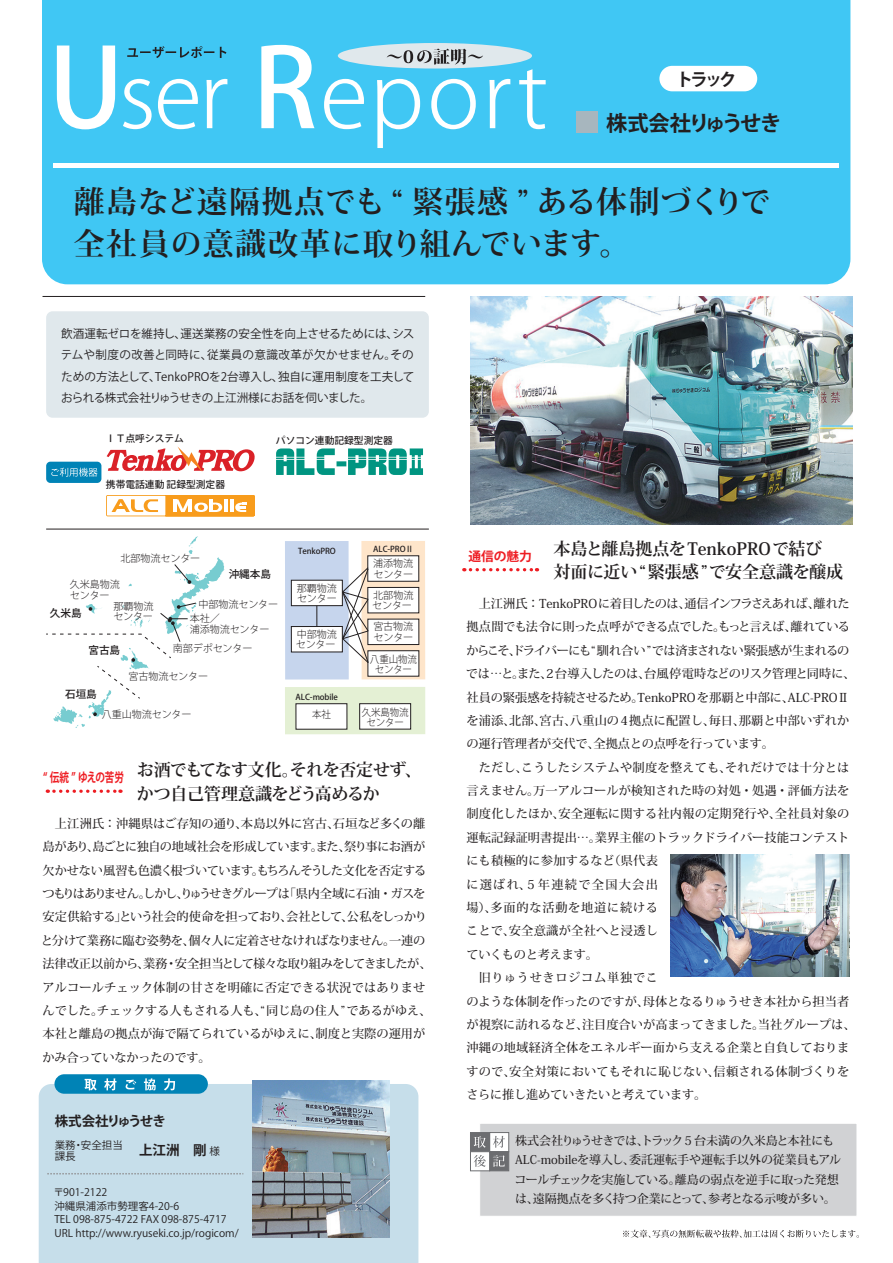
<style>
.page{position:relative;width:893px;height:1263px;background:#fff}
.page>*{position:absolute;margin:0;border:0;box-sizing:border-box;transform-origin:0 0}
.t1{font:700 30.9px/41.4px "Koz Min Pro";letter-spacing:.025em;color:#231f20}
.t2{font:700 21.3px "Koz Go Pro";letter-spacing:-.095em;color:#231f20}
.t3{font:700 17.55px "Koz Go Pro";color:#231f20}
.t4{font:700 16.95px/23.4px "Koz Min Pro";letter-spacing:-.01em;color:#231f20}
.t5{font:700 16.95px/23.4px "Koz Min Pro";letter-spacing:-.03em;color:#231f20}
.t6{font:700 13.5px/29.4px "Koz Go Pro";letter-spacing:-.03em;color:#231f20}
.t7{font:700 12.75px "Koz Go Pro";letter-spacing:-.01em;color:#ee1d23;scale:.75 1}
.t8{font:700 12.75px "Koz Go Pro";letter-spacing:-.01em;color:#ee1d23}
.t9{font:500 12.15px/23.4px "Koz Min Pro";letter-spacing:-.005em;color:#231f20}
.t10{font:500 12px/19.5px "Koz Min Pro";letter-spacing:-.01em;color:#231f20}
.t11{font:11.7px/21.3px "Koz Go Pro";letter-spacing:-.015em;color:#231f20;text-align:justify}
.t12{font:500 10.65px "Koz Go Pro";letter-spacing:-.015em;color:#231f20}
.t13{font:10.5px/13.5px "Koz Go Pro";color:#231f20}
.t14{font:300 10.05px/10.6px "Koz Go Pro";letter-spacing:-.015em;color:#231f20}
.t15{font:300 10.05px/10.6px "Koz Go Pro";letter-spacing:-.015em;color:#231f20;text-align:center;scale:.94 1}
.t16{font:500 9.75px "Koz Go Pro";color:#231f20}
.t17{font:500 8.1px "Koz Go Pro";letter-spacing:-.01em;color:#231f20}
.s1{font-weight:400;font-size:10.5px}
</style>
<div class="page">
<div style="left:42px;top:0;width:808px;height:284px;background:#40c7f4"></div>
<svg style="left:57px;top:46px;width:58px;height:83px"></svg>
<svg style="left:123px;top:79px;width:29px;height:50px"></svg>
<svg style="left:158px;top:79px;width:40px;height:50px"></svg>
<svg style="left:207px;top:79px;width:20px;height:49px"></svg>
<svg style="left:261px;top:45px;width:54px;height:83px"></svg>
<svg style="left:324px;top:79px;width:40px;height:50px"></svg>
<svg style="left:377px;top:79px;width:43px;height:69px"></svg>
<svg style="left:431px;top:79px;width:45px;height:50px"></svg>
<svg style="left:489px;top:79px;width:21px;height:49px"></svg>
<svg style="left:519px;top:69px;width:27px;height:60px"></svg>
<div style="left:338px;top:43px;width:194px;height:26px;background:#e0e8ec;border-radius:50%"></div>
<svg style="left:127px;top:46px;width:87px;height:12px"></svg>
<svg style="left:220px;top:47px;width:6px;height:11px"></svg>
<svg style="left:387px;top:48px;width:96px;height:17px"></svg>
<div style="left:46px;top:311px;width:383px;height:107px;background:#e0e8ec;border-radius:6px"></div>
<div style="left:46px;top:462px;width:55px;height:21px;background:#0083b6;border-radius:4px"></div>
<svg style="left:51px;top:468px;width:47px;height:9px"></svg>
<hr style="left:46px;top:529px;width:383px;height:1px;background:#231f20">
<hr style="left:43px;top:296px;width:382px;height:1px;background:#231f20">
<div style="left:576px;top:112px;width:21px;height:21px;background:#a7b6be"></div>
<hr style="left:54px;top:163px;width:785px;height:4px;background:#fff">
<div style="left:39px;top:1084px;width:379px;height:179px;background:#c6deea"></div>
<div style="left:54px;top:1074px;width:154px;height:20px;background:#0083b6;border-radius:10px"></div>
<svg style="left:85px;top:1079px;width:12px;height:11px"></svg>
<svg style="left:104px;top:1078px;width:12px;height:12px"></svg>
<svg style="left:126px;top:1079px;width:10px;height:10px"></svg>
<svg style="left:144px;top:1078px;width:12px;height:12px"></svg>
<svg style="left:164px;top:1078px;width:11px;height:12px"></svg>
<svg style="left:47px;top:1173px;width:196px;height:1px"></svg>
<div style="left:659px;top:66px;width:98px;height:25px;background:#fff;border-radius:13px"></div>
<svg style="left:54px;top:789px;width:67px;height:4px"></svg>
<svg style="left:464px;top:568px;width:73px;height:3px"></svg>
<div style="left:479px;top:1123px;width:378px;height:94px;background:#d1d2d4;border:1px solid #fff"></div>
<div style="left:489px;top:1132px;width:20px;height:20px;background:#fff;border:1px solid #6c6d70"></div>
<svg style="left:493px;top:1136px;width:12px;height:12px"></svg>
<div style="left:470px;top:1132px;width:20px;height:20px;background:#6c6d70"></div>
<svg style="left:474px;top:1136px;width:12px;height:12px"></svg>
<div style="left:489px;top:1151px;width:20px;height:20px;background:#6c6d70"></div>
<svg style="left:493px;top:1155px;width:12px;height:12px"></svg>
<div style="left:470px;top:1151px;width:20px;height:20px;background:#fff;border:1px solid #6c6d70"></div>
<svg style="left:474px;top:1155px;width:12px;height:12px"></svg>
<div style="left:285px;top:541px;width:64px;height:138px;background:#c6d5ed"></div>
<svg style="left:46px;top:536px;width:179px;height:192px"></svg>
<div style="left:285px;top:687px;width:140px;height:47px;background:#e4f0d4"></div>
<div style="left:361px;top:541px;width:64px;height:138px;background:#fee5ca"></div>
<div style="left:368px;top:556px;width:51px;height:25px;background:#fff"></div>
<div style="left:367px;top:555px;width:52px;height:27px;border:1px solid #231f20"></div>
<div style="left:368px;top:587px;width:51px;height:26px;background:#fff"></div>
<div style="left:367px;top:587px;width:52px;height:26px;border:1px solid #231f20"></div>
<div style="left:368px;top:619px;width:51px;height:26px;background:#fff"></div>
<div style="left:367px;top:619px;width:52px;height:26px;border:1px solid #231f20"></div>
<div style="left:368px;top:651px;width:51px;height:25px;background:#fff"></div>
<div style="left:367px;top:650px;width:52px;height:27px;border:1px solid #231f20"></div>
<div style="left:360px;top:704px;width:51px;height:25px;background:#fff"></div>
<div style="left:359px;top:703px;width:52px;height:27px;border:1px solid #231f20"></div>
<div style="left:296px;top:704px;width:51px;height:25px;background:#fff"></div>
<div style="left:295px;top:703px;width:52px;height:27px;border:1px solid #231f20"></div>
<div style="left:291px;top:580px;width:51px;height:26px;background:#fff"></div>
<div style="left:291px;top:580px;width:52px;height:26px;border:1px solid #231f20"></div>
<div style="left:291px;top:626px;width:51px;height:26px;background:#fff"></div>
<div style="left:291px;top:626px;width:52px;height:26px;border:1px solid #231f20"></div>
<svg style="left:341px;top:566px;width:28px;height:98px"></svg>
<svg style="left:316px;top:606px;width:1px;height:20px"></svg>
<svg style="left:623px;top:1230px;width:236px;height:8px"></svg>
<svg style="left:107px;top:446px;width:148px;height:26px"></svg>
<svg style="left:276px;top:448px;width:147px;height:27px"></svg>
<svg style="left:106px;top:495px;width:149px;height:21px"></svg>
<img style="left:252px;top:1080px;width:138px;height:157px">
<img style="left:670px;top:854px;width:179px;height:122px">
<img style="left:470px;top:296px;width:383px;height:228px">
<h3 class="t3" style="left:676px;top:68px;width:62px">トラック</h3>
<h2 class="t2" style="left:606px;top:109px;width:177px">株式会社りゅうせき</h2>
<h1 class="t1" style="left:74px;top:180px;width:698px">離島など遠隔拠点でも “ 緊張感 ” ある体制づくりで全社員の意識改革に取り組んでいます。</h1>
<p class="t11" style="left:61px;top:323px;width:355px">飲酒運転ゼロを維持し、運送業務の安全性を向上させるためには、システムや制度の改善と同時に、従業員の意識改革が欠かせません。そのための方法として、TenkoPROを2台導入し、独自に運用制度を工夫しておられる株式会社りゅうせきの上江洲様にお話を伺いました。</p>
<p class="t16" style="left:106px;top:432px;width:79px">ＩＴ点呼システム</p>
<p class="t16" style="left:276px;top:434px;width:118px">パソコン連動記録型測定器</p>
<p class="t16" style="left:106px;top:478px;width:121px">携帯電話連動 記録型測定器</p>
<p class="t14" style="left:121px;top:553px;width:81px">北部物流センター</p>
<p class="t14" style="left:70px;top:579px;width:52px">久米島物流センター</p>
<p class="t14" style="left:113px;top:601px;width:42px">那覇物流センター</p>
<p class="t12" style="left:50px;top:606px;width:33px">久米島</p>
<p class="t12" style="left:229px;top:567px;width:44px">沖縄本島</p>
<p class="t14" style="left:198px;top:599px;width:81px">中部物流センター</p>
<p class="t14" style="left:190px;top:613px;width:81px">本社／<br>浦添物流センター</p>
<p class="t14" style="left:173px;top:643px;width:81px">南部デポセンター</p>
<p class="t12" style="left:89px;top:643px;width:33px">宮古島</p>
<p class="t12" style="left:65px;top:688px;width:33px">石垣島</p>
<p class="t14" style="left:128px;top:671px;width:81px">宮古物流センター</p>
<p class="t14" style="left:102px;top:709px;width:91px">八重山物流センター</p>
<p class="t17" style="left:298px;top:545px;width:39px">TenkoPRO</p>
<p class="t14" style="left:297px;top:583px;width:42px">那覇物流センター</p>
<p class="t14" style="left:296px;top:629px;width:43px">中部物流センター</p>
<p class="t17" style="left:296px;top:691px;width:44px">ALC-mobile</p>
<p class="t15" style="left:312px;top:709px;width:22px">本社</p>
<p class="t17" style="left:373px;top:543px;width:42px">ALC-PROⅡ</p>
<p class="t14" style="left:373px;top:558px;width:42px">浦添物流センター</p>
<p class="t14" style="left:372px;top:590px;width:43px">北部物流センター</p>
<p class="t14" style="left:373px;top:621px;width:42px">宮古物流センター</p>
<p class="t15" style="left:370px;top:654px;width:52px">八重山物流センター</p>
<p class="t15" style="left:362px;top:707px;width:52px">久米島物流センター</p>
<p class="t7" style="left:43px;top:769px;width:109px">“ 伝統 ” ゆえの苦労</p>
<h3 class="t5" style="left:137px;top:757px;width:287px">お酒でもてなす文化。それを否定せず、かつ自己管理意識をどう高めるか</h3>
<p class="t9" style="left:41px;top:811px;width:392px">　上江洲氏： 沖縄県はご存知の通り、本島以外に宮古、石垣など多くの離島があり、島ごとに独自の地域社会を形成しています。また、祭り事にお酒が欠かせない風習も色濃く根づいています。もちろんそうした文化を否定するつもりはありません。しかし、りゅうせきグループは「県内全域に石油・ガスを安定供給する」という社会的使命を担っており、会社として、公私をしっかりと分けて業務に臨む姿勢を、個々人に定着させなければなりません。一連の法律改正以前から、業務・安全担当として様々な取り組みをしてきましたが、アルコールチェック体制の甘さを明確に否定できる状況ではありませんでした。チェックする人もされる人も、“同じ島の住人”であるがゆえ、本社と離島の拠点が海で隔てられているがゆえに、制度と実際の運用がかみ合っていなかったのです。</p>
<p class="t6" style="left:139px;top:1107px;width:82px;text-indent:-84px">株式会社りゅうせき<br>上江洲　剛 <span class="s1">様</span></p>
<p class="t13" style="left:55px;top:1139px;width:70px;line-height:11.7px">業務・安全担当課長</p>
<p class="t13" style="left:54px;top:1186px;width:187px">〒901-2122<br>沖縄県浦添市勢理客4-20-6<br>TEL 098-875-4722 FAX 098-875-4717<br>URL http://www.ryuseki.co.jp/rogicom/</p>
<p class="t8" style="left:468px;top:548px;width:65px">通信の魅力</p>
<h3 class="t4" style="left:554px;top:536px;width:291px">本島と離島拠点をTenkoPROで結び対面に近い “緊張感 ”で安全意識を醸成</h3>
<p class="t9" style="left:466px;top:591px;width:391px">　上江洲氏： TenkoPROに着目したのは、通信インフラさえあれば、離れた拠点間でも法令に則った点呼ができる点でした。もっと言えば、離れているからこそ、ドライバーにも“馴れ合い”では済まされない緊張感が生まれるのでは…と。また、2台導入したのは、台風停電時などのリスク管理と同時に、社員の緊張感を持続させるため。TenkoPROを那覇と中部に、ALC-PROⅡを浦添、北部、宮古、八重山の4拠点に配置し、毎日、那覇と中部いずれかの運行管理者が交代で、全拠点との点呼を行っています。<br>　ただし、こうしたシステムや制度を整えても、それだけでは十分とは言えません。万一アルコールが検知された時の対処・処遇・評価方法を制度化したほか、安全運転に関する社内報の定期発行や、全社員対象の運転記録証明書提出…。業界主催のトラックドライバー技能コンテストにも積極的に参加するなど（県代表<br>に選ばれ、５年連続で全国大会出<br>場）、多面的な活動を地道に続ける<br>ことで、安全意識が全社へと浸透し<br>ていくものと考えます。<br>　旧りゅうせきロジコム単独でこ<br>のような体制を作ったのですが、母体となるりゅうせき本社から担当者が視察に訪れるなど、注目度合いが高まってきました。当社グループは、沖縄の地域経済全体をエネルギー面から支える企業と自負しておりますので、安全対策においてもそれに恥じない、信頼される体制づくりをさらに推し進めていきたいと考えています。</p>
<p class="t10" style="left:514px;top:1130px;width:328px">株式会社りゅうせきでは、トラック５台未満の久米島と本社にもALC-mobileを導入し、委託運転手や運転手以外の従業員もアルコールチェックを実施している。離島の弱点を逆手に取った発想は、遠隔拠点を多く持つ企業にとって、参考となる示唆が多い。</p>
</div>
